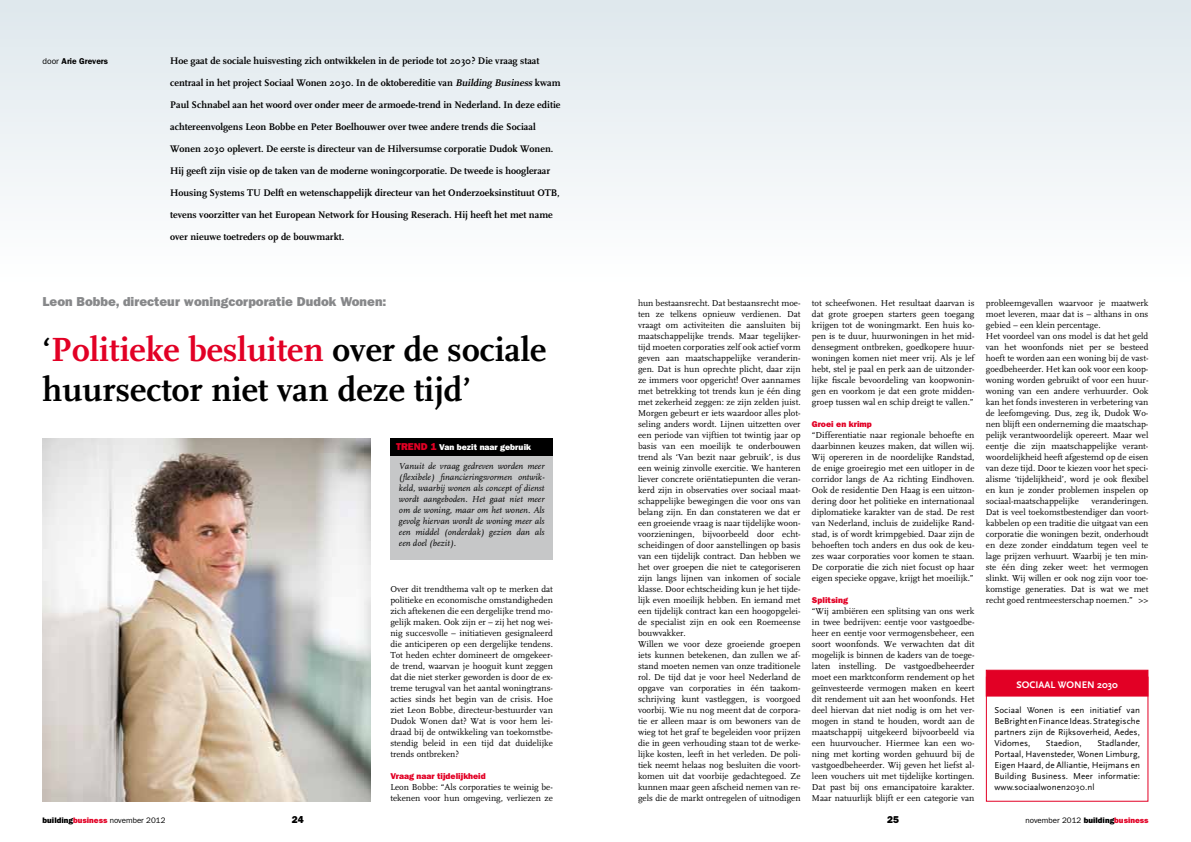
<style>
.page{position:relative;width:1191px;height:842px;background:#fff}
.page>*{position:absolute;margin:0;border:0;box-sizing:border-box;transform-origin:0 0}
.t1{font:700 35px/40px "FF Scala";color:#000}
.t2{font:800 13px "Franklin Gothic";color:#87888a}
.t3{font:700 10px "FF Scala";color:#000}
.t4{font:700 10px "Scala Sans";color:#fff}
.t5{font:800 10px "Franklin Gothic";color:#000}
.t6{font:9px/11px "FF Scala";color:#000;text-align:justify}
.t7{font:9px/11px "Scala Sans";letter-spacing:.01em;color:#000;text-align:justify}
.t8{font:italic 9px/11px "FF Scala";color:#000;text-align:justify}
.t9{font:800 8.5px "Franklin Gothic";color:#e20025}
.t10{font:800 8.5px "Franklin Gothic";color:#fff}
.t11{font:600 8.5px "Franklin Gothic";color:#000}
.t12{font:8px "Franklin Gothic";color:#000}
.s1{font-weight:400}
.s2{font-style:italic}
.s3{color:#e20025}
.s4{font-size:10px;color:#e20025}
.s5{font-weight:800}
.s6{font-weight:800;color:#e20025}
</style>
<div class="page">
<div style="left:0;top:1px;width:1190px;height:283px;background:linear-gradient(to bottom,#dee7ed,#fff)"></div>
<img style="left:43px;top:438px;width:327px;height:363px">
<div style="left:390px;top:438px;width:163px;height:121px;background:#c6c7c8"></div>
<div style="left:390px;top:438px;width:163px;height:18px;background:#000"></div>
<div style="left:985px;top:670px;width:163px;height:26px;background:#e20025;border:1px solid #e20025"></div>
<p class="t11" style="left:43px;top:56px;width:67px"><span class="s1">door</span> Arie Grevers</p>
<p class="t3" style="left:170px;top:55px;width:371px">Hoe gaat de sociale huisvesting zich ontwikkelen in de periode tot 2030? Die vraag staat</p>
<p class="t3" style="left:170px;top:77px;width:392px">centraal in het project Sociaal Wonen 2030. In de oktobereditie van <span class="s2">Building Business</span> kwam</p>
<p class="t3" style="left:170px;top:99px;width:392px">Paul Schnabel aan het woord over onder meer de armoede-trend in Nederland. In deze editie</p>
<p class="t3" style="left:170px;top:121px;width:367px">achtereenvolgens Leon Bobbe en Peter Boelhouwer over twee andere trends die Sociaal</p>
<p class="t3" style="left:170px;top:143px;width:385px">Wonen 2030 oplevert. De eerste is directeur van de Hilversumse corporatie Dudok Wonen.</p>
<p class="t3" style="left:170px;top:165px;width:382px">Hij geeft zijn visie op de taken van de moderne woningcorporatie. De tweede is hoogleraar</p>
<p class="t3" style="left:170px;top:187px;width:391px">Housing Systems TU Delft en wetenschappelijk directeur van het Onderzoeksinstituut OTB,</p>
<p class="t3" style="left:170px;top:209px;width:384px">tevens voorzitter van het European Network for Housing Reserach. Hij heeft het met name</p>
<p class="t3" style="left:170px;top:231px;width:176px">over nieuwe toetreders op de bouwmarkt.</p>
<h2 class="t2" style="left:43px;top:294px;width:345px">Leon Bobbe, directeur woningcorporatie Dudok Wonen:</h2>
<h1 class="t1" style="left:43px;top:329px;width:505px">‘<span class="s3">Politieke besluiten</span> over de sociale huursector niet van deze tijd’</h1>
<p class="t10" style="left:396px;top:442px;width:137px"><span class="s4">TREND 1</span> Van bezit naar gebruik</p>
<p class="t8" style="left:399px;top:461px;width:147px">Vanuit de vraag gedreven worden meer (flexibele) financieringsvormen ontwik&shy;keld, waarbij wonen als concept of dienst wordt aangeboden. Het gaat niet meer om de woning, maar om het wonen. Als gevolg hiervan wordt de woning meer als een middel (onderdak) gezien dan als een doel (bezit).</p>
<p class="t6" style="left:390px;top:584px;width:164px">Over dit trendthema valt op te merken dat politieke en economische omstandigheden zich aftekenen die een dergelijke trend mo&shy;gelijk maken. Ook zijn er – zij het nog wei&shy;nig succesvolle – initiatieven gesignaleerd die anticiperen op een dergelijke tendens.<br>Tot heden echter domineert de omgekeer&shy;de trend, waarvan je hooguit kunt zeggen dat die niet sterker geworden is door de ex&shy;treme terugval van het aantal woningtrans&shy;acties sinds het begin van de crisis. Hoe ziet Leon Bobbe, directeur-bestuurder van Dudok Wonen dat? Wat is voor hem lei&shy;draad bij de ontwikkeling van toekomstbe&shy;stendig beleid in een tijd dat duidelijke trends ontbreken?</p>
<p class="t9" style="left:390px;top:771px;width:97px">Vraag naar tijdelijkheid</p>
<p class="t6" style="left:390px;top:782px;width:164px">Leon Bobbe: “Als corporaties te weinig be&shy;tekenen voor hun omgeving, verliezen ze</p>
<p class="t6" style="left:638px;top:298px;width:164px;text-align:left">hun bestaansrecht. Dat bestaansrecht moe&shy;ten ze telkens opnieuw verdienen. Dat vraagt om activiteiten die aansluiten bij maatschappelijke trends. Maar tegelijker&shy;tijd moeten corporaties zelf ook actief vorm geven aan maatschappelijke veranderin&shy;gen. Dat is hun oprechte plicht, daar zijn ze immers voor opgericht! Over aannames met betrekking tot trends kun je één ding met zekerheid zeggen: ze zijn zelden juist.<br>Morgen gebeurt er iets waardoor alles plot&shy;seling anders wordt. Lijnen uitzetten over een periode van vijftien tot twintig jaar op basis van een moeilijk te onderbouwen trend als ‘Van bezit naar gebruik’, is dus een weinig zinvolle exercitie. We hanteren liever concrete oriëntatiepunten die veran&shy;kerd zijn in observaties over sociaal maat&shy;schappelijke bewegingen die voor ons van belang zijn. En dan constateren we dat er een groeiende vraag is naar tijdelijke woon&shy;voorzieningen, bijvoorbeeld door echt&shy;scheidingen of door aanstellingen op basis van een tijdelijk contract. Dan hebben we het over groepen die niet te categoriseren zijn langs lijnen van inkomen of sociale klasse. Door echtscheiding kun je het tijde&shy;lijk even moeilijk hebben. En iemand met een tijdelijk contract kan een hoogopgelei&shy;de specialist zijn en ook een Roemeense bouwvakker.<br>Willen we voor deze groeiende groepen iets kunnen betekenen, dan zullen we af&shy;stand moeten nemen van onze traditionele rol. De tijd dat je voor heel Nederland de opgave van corporaties in één taakom&shy;schrijving kunt vastleggen, is voorgoed voorbij. Wie nu nog meent dat de corpora&shy;tie er alleen maar is om bewoners van de wieg tot het graf te begeleiden voor prijzen die in geen verhouding staan tot de werke&shy;lijke kosten, leeft in het verleden. De poli&shy;tiek neemt helaas nog besluiten die voort&shy;komen uit dat voorbije gedachtegoed. Ze kunnen maar geen afscheid nemen van re&shy;gels die de markt ontregelen of uitnodigen</p>
<p class="t6" style="left:812px;top:298px;width:164px">tot scheefwonen. Het resultaat daarvan is dat grote groepen starters geen toegang krijgen tot de woningmarkt. Een huis ko&shy;pen is te duur, huurwoningen in het mid&shy;densegment ontbreken, goedkopere huur&shy;woningen komen niet meer vrij. Als je lef hebt, stel je paal en perk aan de uitzonder&shy;lijke fiscale bevoordeling van koopwonin&shy;gen en voorkom je dat een grote midden&shy;groep tussen wal en schip dreigt te vallen.”</p>
<p class="t9" style="left:812px;top:419px;width:61px">Groei en krimp</p>
<p class="t6" style="left:812px;top:430px;width:164px">“Differentiatie naar regionale behoefte en daarbinnen keuzes maken, dat willen wij.<br>Wij opereren in de noordelijke Randstad, de enige groeiregio met een uitloper in de corridor langs de A2 richting Eindhoven.<br>Ook de residentie Den Haag is een uitzon&shy;dering door het politieke en internationaal diplomatieke karakter van de stad. De rest van Nederland, incluis de zuidelijke Rand&shy;stad, is of wordt krimpgebied. Daar zijn de behoeften toch anders en dus ook de keu&shy;zes waar corporaties voor komen te staan.<br>De corporatie die zich niet focust op haar eigen specieke opgave, krijgt het moeilijk.”</p>
<p class="t9" style="left:812px;top:595px;width:38px">Splitsing</p>
<p class="t6" style="left:812px;top:606px;width:164px">“Wij ambiëren een splitsing van ons werk in twee bedrijven: eentje voor vastgoedbe&shy;heer en eentje voor vermogensbeheer, een soort woonfonds. We verwachten dat dit mogelijk is binnen de kaders van de toege&shy;laten instelling. De vastgoedbeheerder moet een marktconform rendement op het geïnvesteerde vermogen maken en keert dit rendement uit aan het woonfonds. Het deel hiervan dat niet nodig is om het ver&shy;mogen in stand te houden, wordt aan de maatschappij uitgekeerd bijvoorbeeld via een huurvoucher. Hiermee kan een wo&shy;ning met korting worden gehuurd bij de vastgoedbeheerder. Wij geven het liefst al&shy;leen vouchers uit met tijdelijke kortingen.<br>Dat past bij ons emancipatoire karakter.<br>Maar natuurlijk blijft er een categorie van</p>
<p class="t6" style="left:986px;top:298px;width:164px;text-align:left">probleemgevallen waarvoor je maatwerk moet leveren, maar dat is – althans in ons gebied – een klein percentage.<br>Het voordeel van ons model is dat het geld van het woonfonds niet per se besteed hoeft te worden aan een woning bij de vast&shy;goedbeheerder. Het kan ook voor een koop&shy;woning worden gebruikt of voor een huur&shy;woning van een andere verhuurder. Ook kan het fonds investeren in verbetering van de leefomgeving. Dus, zeg ik, Dudok Wo&shy;nen blijft een onderneming die maatschap&shy;pelijk verantwoordelijk opereert. Maar wel eentje die zijn maatschappelijke verant&shy;woordelijkheid heeft afgestemd op de eisen van deze tijd. Door te kiezen voor het speci&shy;alisme ‘tijdelijkheid’, word je ook flexibel en kun je zonder problemen inspelen op sociaal-maatschappelijke</p>
<p class="t6" style="left:986px;top:496px;width:164px;text-indent:106px">veranderingen.<br>Dat is veel toekomstbestendiger dan voort&shy;kabbelen op een traditie die uitgaat van een corporatie die woningen bezit, onderhoudt en deze zonder einddatum tegen veel te lage prijzen verhuurt. Waarbij je ten min&shy;ste één ding zeker weet: het vermogen slinkt. Wij willen er ook nog zijn voor toe&shy;komstige generaties. Dat is wat we met recht goed rentmeesterschap noemen.”</p>
<p class="t8" style="left:1138px;top:595px;width:11px">&gt;&gt;</p>
<p class="t4" style="left:1016px;top:680px;width:103px">SOCIAAL WONEN 2030</p>
<p class="t7" style="left:994px;top:705px;width:147px">Sociaal Wonen is een initiatief van BeBright en Finance Ideas. Strategische partners zijn de Rijksoverheid, Aedes, Vidomes,</p>
<p class="t7" style="left:994px;top:738px;width:147px;text-indent:103px">Stadlander, Portaal, Havensteder, Wonen Limburg, Eigen Haard, de Alliantie, Heijmans en Building Business. Meer informatie: www.sociaalwonen2030.nl</p>
<p class="t7" style="left:1046px;top:738px;width:37px">Staedion,</p>
<p class="t12" style="left:43px;top:816px;width:124px"><span class="s5">building</span><span class="s6">business</span> november 2012</p>
<p class="t5" style="left:292px;top:814px;width:13px">24</p>
<p class="t5" style="left:887px;top:814px;width:13px">25</p>
<p class="t12" style="left:1025px;top:816px;width:124px">november 2012 <span class="s5">building</span><span class="s6">business</span></p>
</div>
